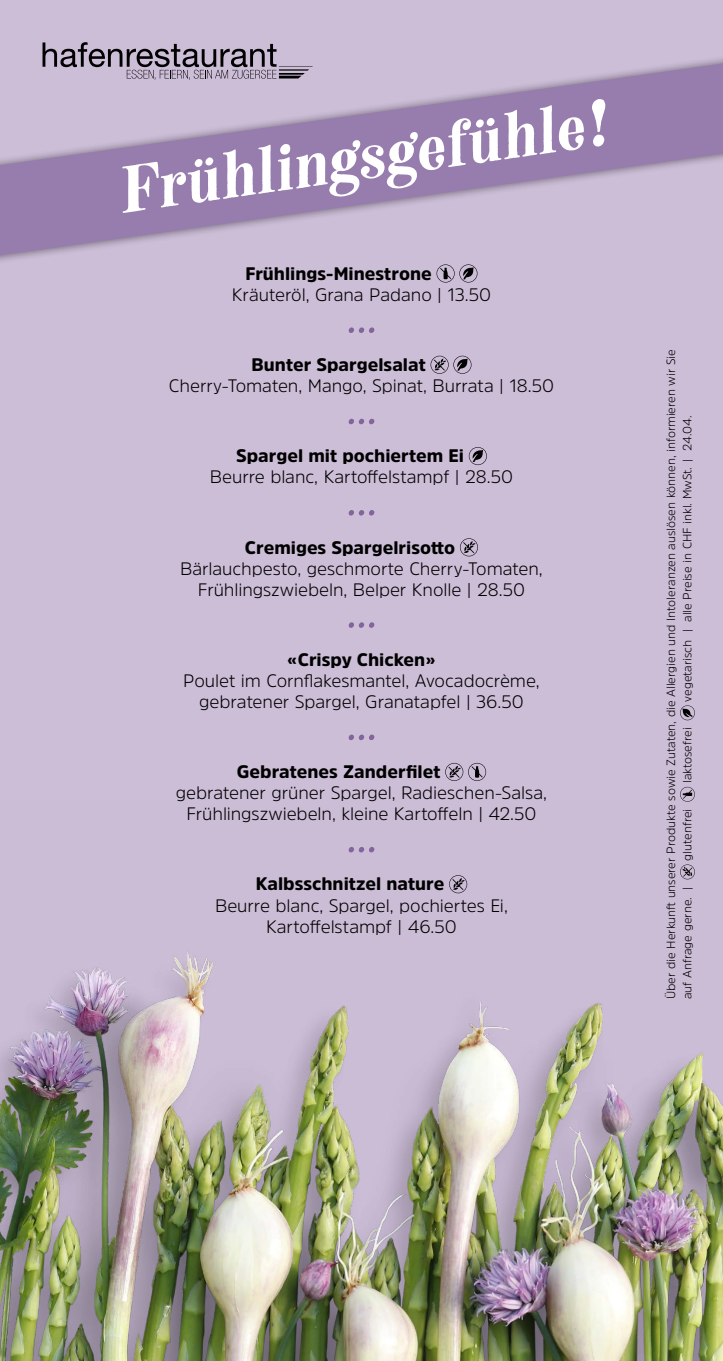
<style>
.page{position:relative;width:723px;height:1361px;background:#cdbed8}
.page>*{position:absolute;margin:0;border:0;box-sizing:border-box;transform-origin:0 0}
.t1{font:57px "Neato Serif";color:#fff}
.t2{font:300 18px/21px "Amsi Pro";letter-spacing:-.005em;color:#000;text-align:center}
.t3{font:900 18px "Amsi Pro";color:#000}
.t4{font:300 12px/16.5px "Amsi Pro";color:#000}
</style>
<div class="page">
<img style="left:0;top:848px;width:723px;height:513px">
<svg style="left:680px;top:864px;width:15px;height:15px"></svg>
<svg style="left:680px;top:787px;width:15px;height:15px"></svg>
<svg style="left:680px;top:705px;width:15px;height:15px"></svg>
<svg style="left:436px;top:270px;width:41px;height:12px"></svg>
<svg style="left:348px;top:327px;width:26px;height:6px"></svg>
<svg style="left:430px;top:356px;width:41px;height:18px"></svg>
<svg style="left:348px;top:419px;width:26px;height:5px"></svg>
<svg style="left:469px;top:447px;width:18px;height:18px"></svg>
<svg style="left:348px;top:510px;width:26px;height:6px"></svg>
<svg style="left:460px;top:538px;width:18px;height:18px"></svg>
<svg style="left:348px;top:622px;width:26px;height:6px"></svg>
<svg style="left:348px;top:734px;width:26px;height:6px"></svg>
<svg style="left:445px;top:763px;width:41px;height:18px"></svg>
<svg style="left:348px;top:847px;width:26px;height:5px"></svg>
<svg style="left:449px;top:875px;width:18px;height:18px"></svg>
<svg style="left:43px;top:42px;width:230px;height:7px"></svg>
<div style="left:0;top:49px;width:723px;height:221px;background:#000;opacity:.5"></div>
<svg style="left:0;top:63px;width:723px;height:192px"></svg>
<h1 class="t1" style="left:113px;top:153px;width:492px;rotate:-8deg">Frühlingsgefühle!</h1>
<p class="t3" style="left:245px;top:261px;width:188px">Frühlings-Minestrone</p>
<p class="t2" style="left:232px;top:283px;width:261px">Kräuteröl, Grana Padano | 13.50</p>
<p class="t3" style="left:251px;top:352px;width:176px">Bunter Spargelsalat</p>
<p class="t2" style="left:169px;top:375px;width:387px">Cherry-Tomaten, Mango, Spinat, Burrata | 18.50</p>
<p class="t3" style="left:236px;top:443px;width:229px">Spargel mit pochiertem Ei</p>
<p class="t2" style="left:210px;top:466px;width:305px">Beurre blanc, Kartoffelstampf | 28.50</p>
<p class="t3" style="left:245px;top:535px;width:212px">Cremiges Spargelrisotto</p>
<p class="t2" style="left:180px;top:557px;width:364px">Bärlauchpesto, geschmorte Cherry-Tomaten,<br>Frühlingszwiebeln, Belper Knolle | 28.50</p>
<p class="t3" style="left:288px;top:647px;width:149px">«Crispy Chicken»</p>
<p class="t2" style="left:183px;top:669px;width:358px">Poulet im Cornflakesmantel, Avocadocrème, gebratener Spargel, Granatapfel | 36.50</p>
<p class="t3" style="left:237px;top:759px;width:205px">Gebratenes Zanderfilet</p>
<p class="t2" style="left:176px;top:782px;width:373px">gebratener grüner Spargel, Radieschen-Salsa,<br>Frühlingszwiebeln, kleine Kartoffeln | 42.50</p>
<p class="t3" style="left:256px;top:872px;width:190px">Kalbsschnitzel nature</p>
<p class="t2" style="left:215px;top:894px;width:294px">Beurre blanc, Spargel, pochiertes Ei,<br>Kartoffelstampf | 46.50</p>
<p class="t4" style="left:662px;top:999px;width:651px;rotate:-90deg">Über die Herkunft unserer Produkte sowie Zutaten, die Allergien und Intoleranzen auslösen können, informieren wir Sie auf Anfrage gerne. |</p>
<p class="t4" style="left:679px;top:702px;width:287px;rotate:-90deg">vegetarisch | alle Preise in CHF inkl. MwSt. | 24.04.</p>
<p class="t4" style="left:679px;top:783px;width:57px;rotate:-90deg">laktosefrei</p>
<p class="t4" style="left:679px;top:861px;width:53px;rotate:-90deg">glutenfrei</p>
</div>
